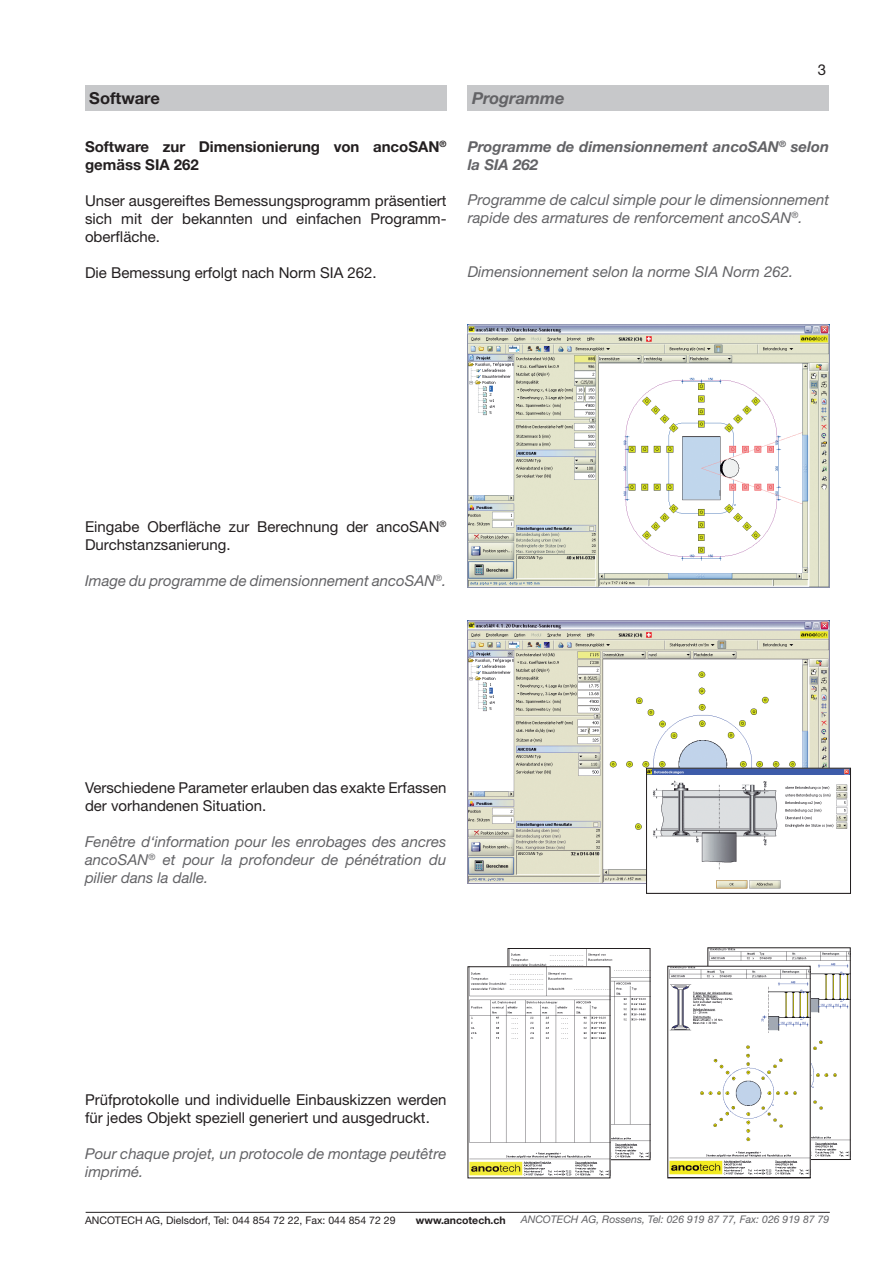
<style>
.page{position:relative;width:893px;height:1263px;background:#fff}
.page>*{position:absolute;margin:0;border:0;box-sizing:border-box;transform-origin:0 0}
.t1{font:italic 700 16.5px "Helvetica Neue";color:#636366}
.t2{font:700 16.5px "Helvetica Neue";color:#231f20}
.t3{font:15px/18px "Helvetica Neue";color:#231f20}
.t4{font:italic 15px/18px "Helvetica Neue";color:#636366}
.t5{font:700 15px/18px "Helvetica Neue";color:#231f20}
.t6{font:italic 700 15px/18px "Helvetica Neue";color:#636366}
.t7{font:10.5px "Helvetica Neue";color:#231f20}
.t8{font:italic 10.5px "Helvetica Neue";color:#636366}
.t9{font:700 10.5px "Helvetica Neue";color:#231f20}
</style>
<div class="page">
<img style="left:710px;top:949px;width:138px;height:209px">
<img style="left:511px;top:950px;width:137px;height:208px">
<div style="left:508px;top:948px;width:142px;height:212px;border:1px solid #231f20"></div>
<img style="left:467px;top:324px;width:362px;height:263px">
<img style="left:467px;top:620px;width:362px;height:263px">
<img style="left:648px;top:770px;width:201px;height:119px">
<div style="left:646px;top:768px;width:205px;height:125px;border:1px solid #231f20"></div>
<img style="left:470px;top:968px;width:138px;height:208px">
<img style="left:670px;top:968px;width:138px;height:207px">
<hr style="left:86px;top:1212px;width:744px;height:1px;background:#231f20">
<div style="left:85px;top:85px;width:361px;height:26px;background:#c7c8ca"></div>
<div style="left:468px;top:85px;width:361px;height:26px;background:#c7c8ca"></div>
<p class="t2" style="left:89px;top:88px;width:72px">Software</p>
<p class="t5" style="left:85px;top:138px;width:363px">Software zur Dimensionierung von ancoSAN<sup>® </sup>gemäss SIA 262</p>
<p class="t3" style="left:85px;top:192px;width:363px;text-align:justify">Unser ausgereiftes Bemessungsprogramm präsentiert sich mit der bekannten und einfachen Programm&shy;oberfläche.</p>
<p class="t3" style="left:85px;top:264px;width:293px">Die Bemessung erfolgt nach Norm SIA 262.</p>
<p class="t1" style="left:472px;top:88px;width:94px">Programme</p>
<p class="t3" style="left:818px;top:60px;width:10px">3</p>
<p class="t6" style="left:468px;top:138px;width:363px">Programme de dimensionnement ancoSAN<sup>®</sup> selon la SIA 262</p>
<p class="t4" style="left:468px;top:190px;width:363px">Programme de calcul simple pour le dimensionnement rapide des armatures de renforcement ancoSAN<sup>®</sup>.</p>
<p class="t4" style="left:468px;top:262px;width:327px">Dimensionnement selon la norme SIA Norm 262.</p>
<p class="t3" style="left:85px;top:518px;width:363px">Eingabe Oberfläche zur Berechnung der ancoSAN<sup>®<br></sup>Durchstanzsanierung.</p>
<p class="t4" style="left:85px;top:572px;width:363px">Image du programme de dimensionnement ancoSAN<sup>®</sup>.</p>
<p class="t3" style="left:85px;top:778px;width:363px">Verschiedene Parameter erlauben das exakte Erfassen der vorhandenen Situation.</p>
<p class="t4" style="left:85px;top:832px;width:363px;text-align:justify">Fenêtre d‘information pour les enrobages des ancres ancoSAN<sup>®</sup> et pour la profondeur de pénétration du pilier dans la dalle.</p>
<p class="t3" style="left:85px;top:1091px;width:363px">Prüfprotokolle und individuelle Einbauskizzen werden für jedes Objekt speziell generiert und ausgedruckt.</p>
<p class="t4" style="left:85px;top:1145px;width:363px">Pour chaque projet, un protocole de montage peutêtre imprimé.</p>
<p class="t7" style="left:85px;top:1214px;width:312px">ANCOTECH AG, Dielsdorf, Tel: 044 854 72 22, Fax: 044 854 72 29</p>
<p class="t9" style="left:416px;top:1213px;width:91px">www.ancotech.ch</p>
<p class="t8" style="left:521px;top:1213px;width:310px">ANCOTECH AG, Rossens, Tel: 026 919 87 77, Fax: 026 919 87 79</p>
</div>
